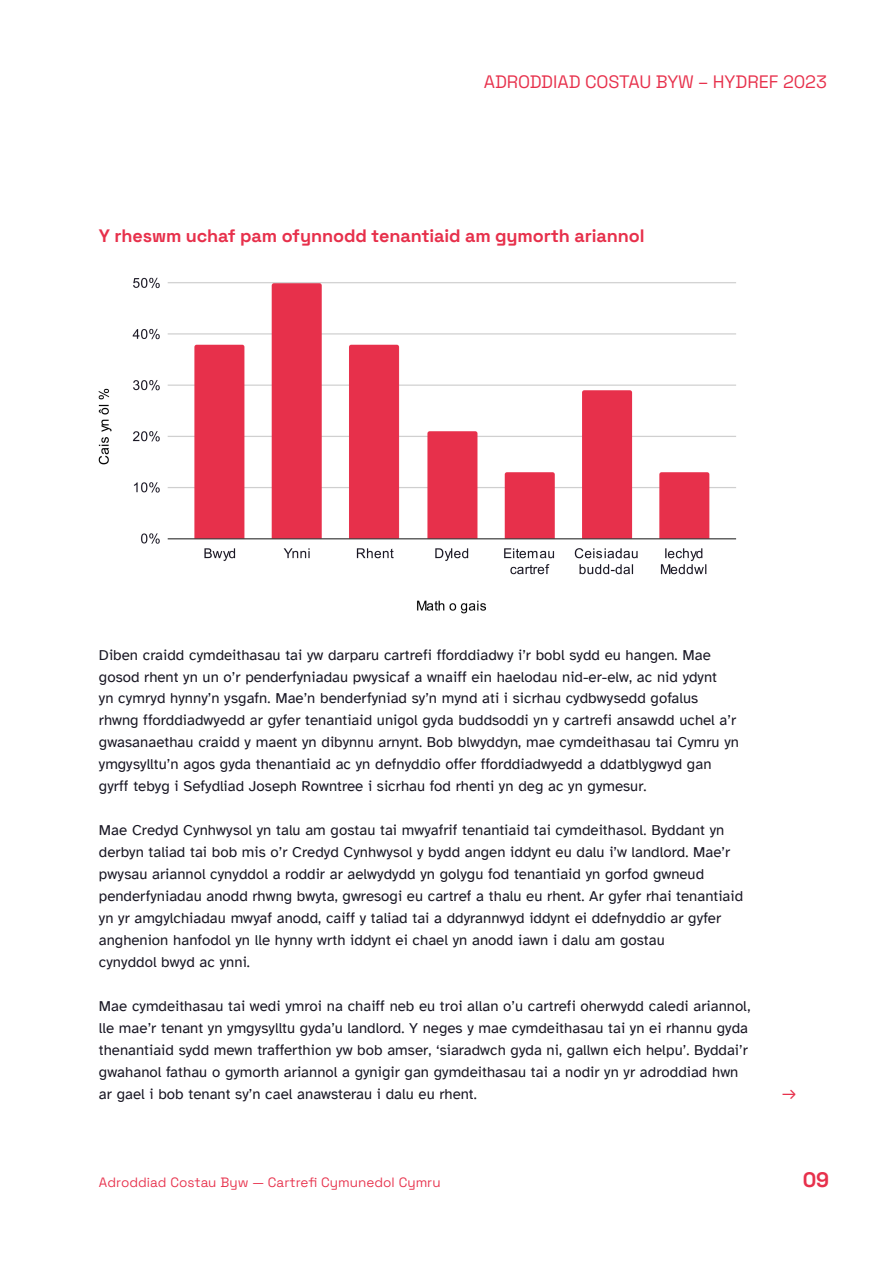
<style>
.page{position:relative;width:893px;height:1263px;background:#fff}
.page>*{position:absolute;margin:0;border:0;box-sizing:border-box;transform-origin:0 0}
.t1{font:300 21px "Space Grotesk";color:#e7304b}
.Cross_Head_SG{font:300 18px "Space Grotesk";letter-spacing:-.005em;color:#e7304b}
.Heading_12_CAPS{font:300 18px "Space Grotesk";color:#e7304b}
.Body_No_Indent_Atk{font:15px/22px "Atkinson Hyperlegible";letter-spacing:.005em;color:#181623}
.t2{font:300 13.5px "Space Grotesk";letter-spacing:.005em;color:#e7304b}
</style>
<div class="page">
<img style="left:99px;top:277px;width:637px;height:337px">
<p class="Cross_Head_SG" style="left:484px;top:68px;width:345px">Adroddiad Costau Byw – Hydref 2023</p>
<p class="Cross_Head_SG" style="left:99px;top:222px;width:547px">Y rheswm uchaf pam ofynnodd tenantiaid am gymorth ariannol</p>
<p class="Body_No_Indent_Atk" style="left:99px;top:644px;width:642px">Diben craidd cymdeithasau tai yw darparu cartrefi fforddiadwy i’r bobl sydd eu hangen. Mae gosod rhent yn un o’r penderfyniadau pwysicaf a wnaiff ein haelodau nid-er-elw, ac nid ydynt<br>yn cymryd hynny’n ysgafn. Mae’n benderfyniad sy’n mynd ati i sicrhau cydbwysedd gofalus rhwng fforddiadwyedd ar gyfer tenantiaid unigol gyda buddsoddi yn y cartrefi ansawdd uchel a’r gwasanaethau craidd y maent yn dibynnu arnynt. Bob blwyddyn, mae cymdeithasau tai Cymru yn ymgysylltu’n agos gyda thenantiaid ac yn defnyddio offer fforddiadwyedd a ddatblygwyd gan gyrff tebyg i Sefydliad Joseph Rowntree i sicrhau fod rhenti yn deg ac yn gymesur.</p>
<p class="Body_No_Indent_Atk" style="left:99px;top:819px;width:646px">Mae Credyd Cynhwysol yn talu am gostau tai mwyafrif tenantiaid tai cymdeithasol. Byddant yn derbyn taliad tai bob mis o’r Credyd Cynhwysol y bydd angen iddynt eu dalu i’w landlord. Mae’r pwysau ariannol cynyddol a roddir ar aelwydydd yn golygu fod tenantiaid yn gorfod gwneud penderfyniadau anodd rhwng bwyta, gwresogi eu cartref a thalu eu rhent. Ar gyfer rhai tenantiaid yn yr amgylchiadau mwyaf anodd, caiff y taliad tai a ddyrannwyd iddynt ei ddefnyddio ar gyfer anghenion hanfodol yn lle hynny wrth iddynt ei chael yn anodd iawn i dalu am gostau<br>cynyddol bwyd ac ynni.</p>
<p class="Body_No_Indent_Atk" style="left:99px;top:995px;width:653px">Mae cymdeithasau tai wedi ymroi na chaiff neb eu troi allan o’u cartrefi oherwydd caledi ariannol, lle mae’r tenant yn ymgysylltu gyda’u landlord. Y neges y mae cymdeithasau tai yn ei rhannu gyda thenantiaid sydd mewn trafferthion yw bob amser, ‘siaradwch gyda ni, gallwn eich helpu’. Byddai’r gwahanol fathau o gymorth ariannol a gynigir gan gymdeithasau tai a nodir yn yr adroddiad hwn ar gael i bob tenant sy’n cael anawsterau i dalu eu rhent.</p>
<p class="Heading_12_CAPS" style="left:782px;top:1080px;width:16px">→</p>
<p class="t2" style="left:99px;top:1172px;width:343px">Adroddiad Costau Byw — Cartrefi Cymunedol Cymru</p>
<h1 class="t1" style="left:803px;top:1164px;width:28px">09</h1>
</div>
